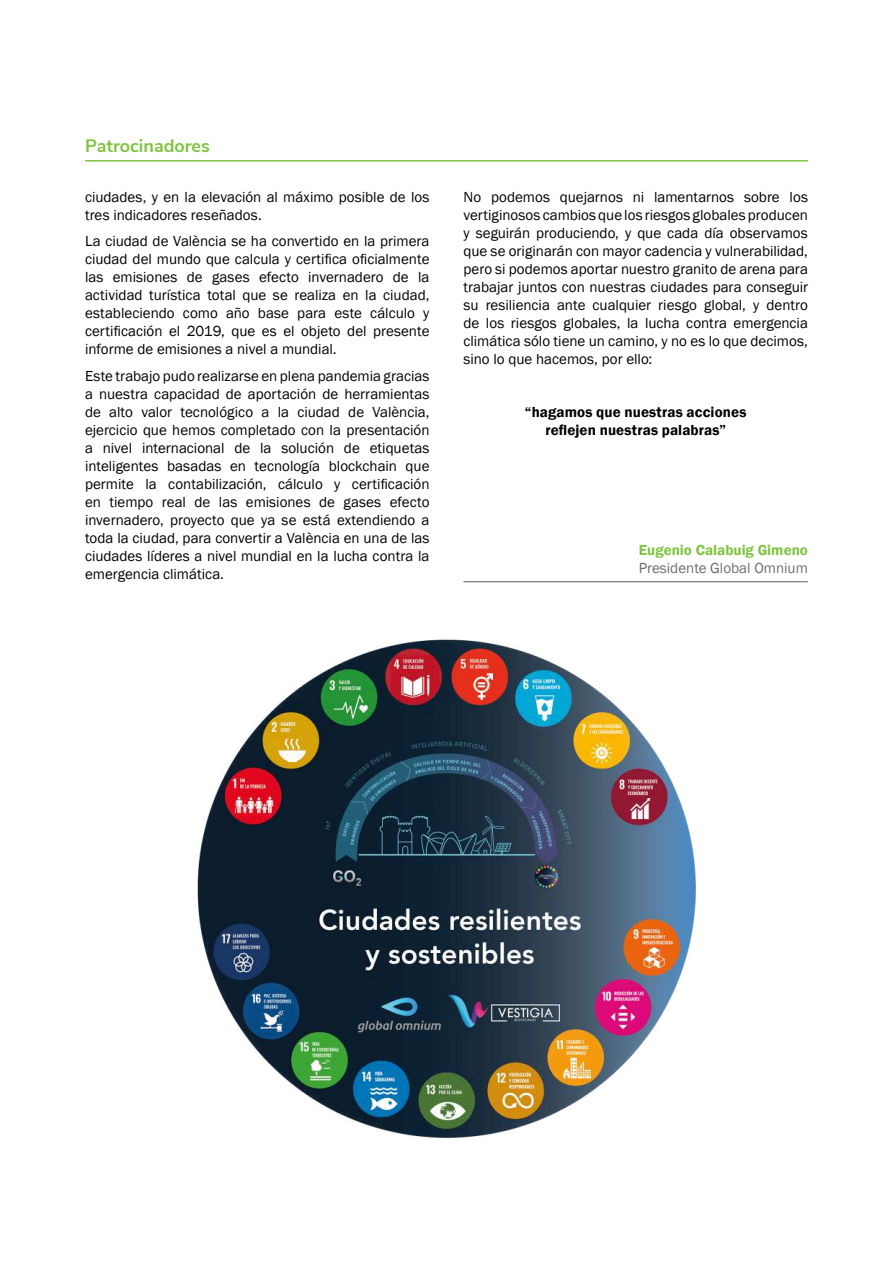
<style>
.page{position:relative;width:893px;height:1263px;background:#fff}
.page>*{position:absolute;margin:0;border:0;box-sizing:border-box;transform-origin:0 0}
.t1{font:700 18px "Nunito Sans";color:#80c342}
.t2{font:15px/18px "Franklin Gothic";color:#000;text-align:justify}
.t3{font:600 15px/18px "Franklin Gothic";letter-spacing:.005em;color:#000;text-align:center}
.t4{font:15px "Franklin Gothic";color:#6d6e71}
.t5{font:600 15px "Franklin Gothic";color:#80c342}
</style>
<div class="page">
<hr style="left:85px;top:160px;width:723px;height:2px;background:#80c342">
<hr style="left:463px;top:581px;width:345px;height:1px;background:#6d6e71">
<img style="left:197px;top:639px;width:499px;height:499px">
<p class="t1" style="left:85px;top:132px;width:126px">Patrocinadores</p>
<p class="t2" style="left:85px;top:188px;width:346px">ciudades, y en la elevación al máximo posible de los tres indicadores reseñados.</p>
<p class="t2" style="left:85px;top:233px;width:346px">La ciudad de València se ha convertido en la primera ciudad del mundo que calcula y certifica oficialmente las emisiones de gases efecto invernadero de la actividad turística total que se realiza en la ciudad, estableciendo como año base para este cálculo y certificación el 2019, que es el objeto del presente informe de emisiones a nivel a mundial.</p>
<p class="t2" style="left:85px;top:367px;width:346px">Este trabajo pudo realizarse en plena pandemia gracias a nuestra capacidad de aportación de herramientas de alto valor tecnológico a la ciudad de València, ejercicio que hemos completado con la presentación a nivel internacional de la solución de etiquetas inteligentes basadas en tecnología blockchain que permite la contabilización, cálculo y certificación en tiempo real de las emisiones de gases efecto invernadero, proyecto que ya se está extendiendo a toda la ciudad, para convertir a València en una de las ciudades líderes a nivel mundial en la lucha contra la emergencia climática.</p>
<p class="t2" style="left:463px;top:188px;width:346px">No podemos quejarnos ni lamentarnos sobre los vertiginosos cambios que los riesgos globales producen y seguirán produciendo, y que cada día observamos que se originarán con mayor cadencia y vulnerabilidad, pero si podemos aportar nuestro granito de arena para trabajar juntos con nuestras ciudades para conseguir su resiliencia ante cualquier riesgo global, y dentro de los riesgos globales, la lucha contra emergencia climática sólo tiene un camino, y no es lo que decimos, sino lo que hacemos, por ello:</p>
<p class="t3" style="left:525px;top:403px;width:223px">“hagamos que nuestras acciones reflejen nuestras palabras”</p>
<p class="t5" style="left:639px;top:540px;width:171px">Eugenio Calabuig Gimeno</p>
<p class="t4" style="left:639px;top:558px;width:171px">Presidente Global Omnium</p>
</div>
